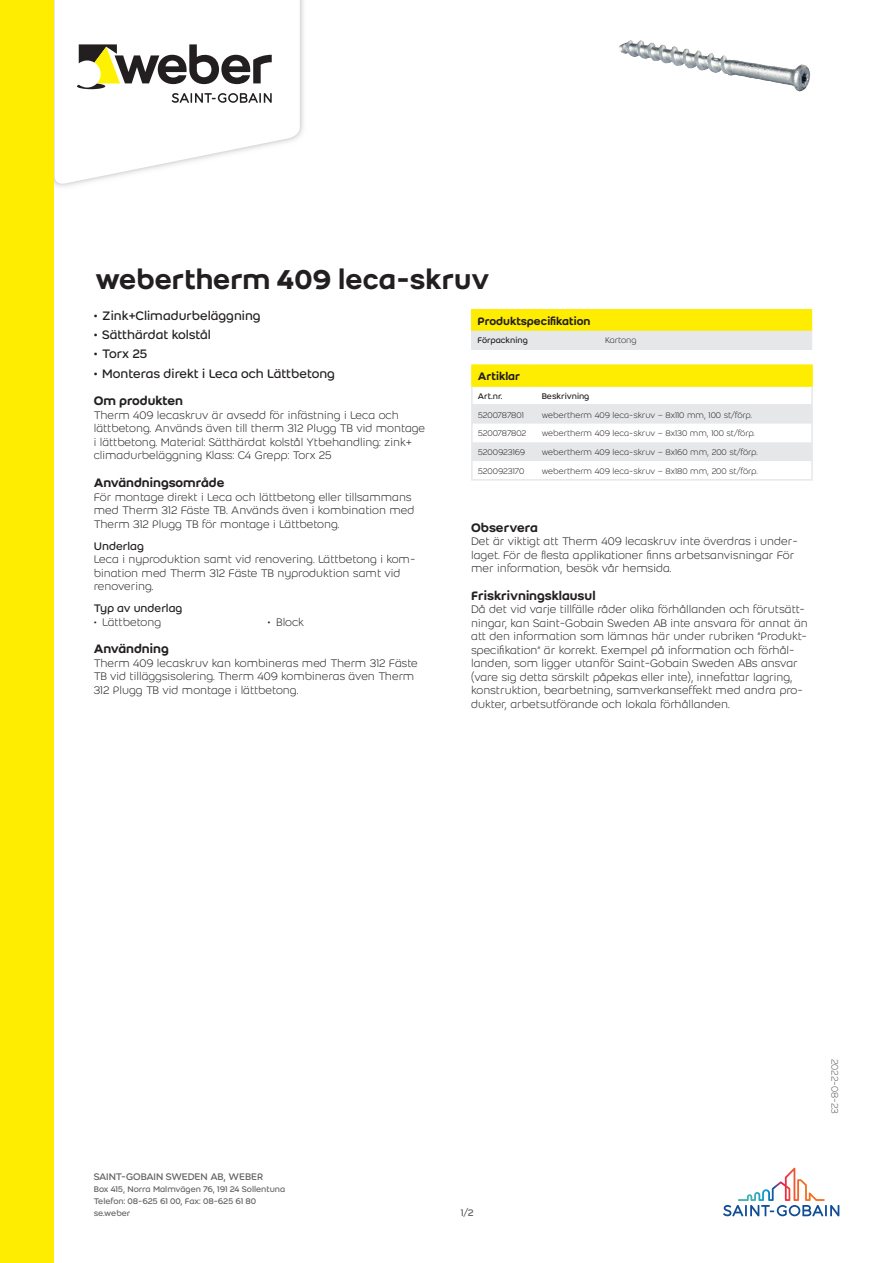
<style>
.page{position:relative;width:893px;height:1263px;background:#fff}
.page>*{position:absolute;margin:0;border:0;box-sizing:border-box;transform-origin:0 0}
.Product_name{font:500 30px "Weber";color:#231f20}
.t1{font:13.5px "Weber";color:#231f20}
.Second_header{font:500 13.5px "Weber";color:#231f20}
.Body_text{font:300 12px/13.5px "Weber";color:#231f20}
.Second_sub-header{font:12px "Weber";color:#231f20}
.header_1{font:500 12px "Weber";color:#231f20}
.column_header_1_colu{font:500 12px "Weber";color:#231f20}
.t2{font:10.5px "Weber";letter-spacing:-.01em;color:#636366}
.Last_modification_da{font:300 10.5px "Weber";letter-spacing:-.01em;color:#636366}
.column_2{font:300 9px "Weber";color:#231f20}
.t3{font:9px/12px "Weber";letter-spacing:-.005em;color:#636366}
.column_1{font:300 9px "Weber";color:#231f20}
.column_header_2_colu{font:9px "Weber";color:#231f20}
.column_1-2{font:9px "Weber";color:#231f20}
.column_1-3{font:300 9px "Weber";letter-spacing:-.02em;color:#231f20}
</style>
<div class="page">
<img style="left:54px;top:0;width:250px;height:187px">
<svg style="left:55px;top:0;width:245px;height:186px"></svg>
<svg style="left:77px;top:44px;width:195px;height:59px"></svg>
<div style="left:0;top:0;width:54px;height:1263px;background:#ffed00"></div>
<svg style="left:723px;top:1168px;width:116px;height:48px"></svg>
<hr style="left:471px;top:349px;width:128px;height:1px;background:#e6e7e9">
<svg style="left:471px;top:310px;width:341px;height:39px;background:#f3ea6d"></svg>
<hr style="left:599px;top:349px;width:213px;height:1px;background:#e6e7e9">
<hr style="left:471px;top:364px;width:65px;height:2px;background:#ffed00">
<hr style="left:536px;top:364px;width:277px;height:2px;background:#ffed00">
<svg style="left:471px;top:365px;width:342px;height:114px"></svg>
<hr style="left:471px;top:479px;width:65px;height:2px;background:#e6e7e9">
<hr style="left:536px;top:479px;width:277px;height:2px;background:#e6e7e9">
<img style="left:619px;top:40px;width:152px;height:41px">
<p class="Product_name" style="left:95px;top:257px;width:396px">webertherm 409 leca-skruv</p>
<p class="t1" style="left:94px;top:306px;width:168px">• Zink+Climadurbeläggning</p>
<p class="t1" style="left:94px;top:325px;width:119px">• Sätthärdat kolstål</p>
<p class="t1" style="left:94px;top:344px;width:55px">• Torx 25</p>
<p class="t1" style="left:94px;top:364px;width:243px">• Monteras direkt i Leca och Lättbetong</p>
<p class="Second_header" style="left:94px;top:391px;width:91px">Om produkten</p>
<p class="Body_text" style="left:94px;top:408px;width:333px">Therm 409 lecaskruv är avsedd för infästning i Leca och lättbetong. Används även till therm 312 Plugg TB vid montage i lättbetong. Material: Sätthärdat kolstål Ytbehandling: zink+ climadurbeläggning Klass: C4 Grepp: Torx 25</p>
<p class="Second_header" style="left:94px;top:473px;width:132px">Användningsområde</p>
<p class="Body_text" style="left:94px;top:490px;width:322px">För montage direkt i Leca och lättbetong eller tillsammans med Therm 312 Fäste TB. Används även i kombination med<br>Therm 312 Plugg TB för montage i Lättbetong.</p>
<p class="Second_sub-header" style="left:94px;top:537px;width:52px">Underlag</p>
<p class="Body_text" style="left:94px;top:552px;width:323px">Leca i nyproduktion samt vid renovering. Lättbetong i kom&shy;bination med Therm 312 Fäste TB nyproduktion samt vid renovering.</p>
<p class="Second_sub-header" style="left:94px;top:600px;width:90px">Typ av underlag</p>
<p class="Body_text" style="left:94px;top:615px;width:69px">• Lättbetong</p>
<p class="Body_text" style="left:268px;top:615px;width:38px">• Block</p>
<p class="Second_header" style="left:94px;top:639px;width:77px">Användning</p>
<p class="Body_text" style="left:94px;top:656px;width:326px">Therm 409 lecaskruv kan kombineras med Therm 312 Fäste<br>TB vid tilläggsisolering. Therm 409 kombineras även Therm<br>312 Plugg TB vid montage i lättbetong.</p>
<p class="header_1" style="left:477px;top:312px;width:114px">Produktspecifikation</p>
<p class="column_1-2" style="left:477px;top:334px;width:52px">Förpackning</p>
<p class="column_2" style="left:605px;top:334px;width:33px">Kartong</p>
<p class="column_header_1_colu" style="left:478px;top:367px;width:44px">Artiklar</p>
<p class="column_header_2_colu" style="left:478px;top:390px;width:26px">Art.nr.</p>
<p class="column_header_2_colu" style="left:542px;top:390px;width:49px">Beskrivning</p>
<p class="column_1" style="left:478px;top:409px;width:47px">5200787801</p>
<p class="column_2" style="left:542px;top:409px;width:212px">webertherm 409 leca-skruv – 8x110 mm, 100 st/förp.</p>
<p class="column_1-3" style="left:478px;top:427px;width:50px">5200787802</p>
<p class="column_2" style="left:542px;top:427px;width:215px">webertherm 409 leca-skruv – 8x130 mm, 100 st/förp.</p>
<p class="column_1" style="left:478px;top:446px;width:49px">5200923169</p>
<p class="column_2" style="left:542px;top:446px;width:217px">webertherm 409 leca-skruv – 8x160 mm, 200 st/förp.</p>
<p class="column_1" style="left:478px;top:465px;width:48px">5200923170</p>
<p class="column_2" style="left:542px;top:465px;width:217px">webertherm 409 leca-skruv – 8x180 mm, 200 st/förp.</p>
<p class="Second_header" style="left:471px;top:517px;width:68px">Observera</p>
<p class="Body_text" style="left:471px;top:534px;width:328px">Det är viktigt att Therm 409 lecaskruv inte överdras i under&shy;laget. För de flesta applikationer finns arbetsanvisningar För mer information, besök vår hemsida.</p>
<p class="Second_header" style="left:471px;top:586px;width:126px">Friskrivningsklausul</p>
<p class="Body_text" style="left:471px;top:602px;width:338px">Då det vid varje tillfälle råder olika förhållanden och förutsätt&shy;ningar, kan Saint-Gobain Sweden AB inte ansvara för annat än att den information som lämnas här under rubriken ”Produkt&shy;specifikation” är korrekt. Exempel på information och förhål&shy;landen, som ligger utanför Saint-Gobain Sweden ABs ansvar (vare sig detta särskilt påpekas eller inte), innefattar lagring, konstruktion, bearbetning, samverkanseffekt med andra pro&shy;dukter, arbetsutförande och lokala förhållanden.</p>
<p class="t2" style="left:94px;top:1169px;width:171px">SAINT-GOBAIN SWEDEN AB, WEBER</p>
<p class="t3" style="left:94px;top:1183px;width:193px">Box 415, Norra Malmvägen 76, 191 24 Sollentuna<br>Telefon: 08-625 61 00, Fax: 08-625 61 80 se.weber</p>
<p class="t2" style="left:461px;top:1205px;width:14px">1/2</p>
<p class="Last_modification_da" style="left:842px;top:1059px;width:57px;rotate:90deg">2022-08-23</p>
</div>
